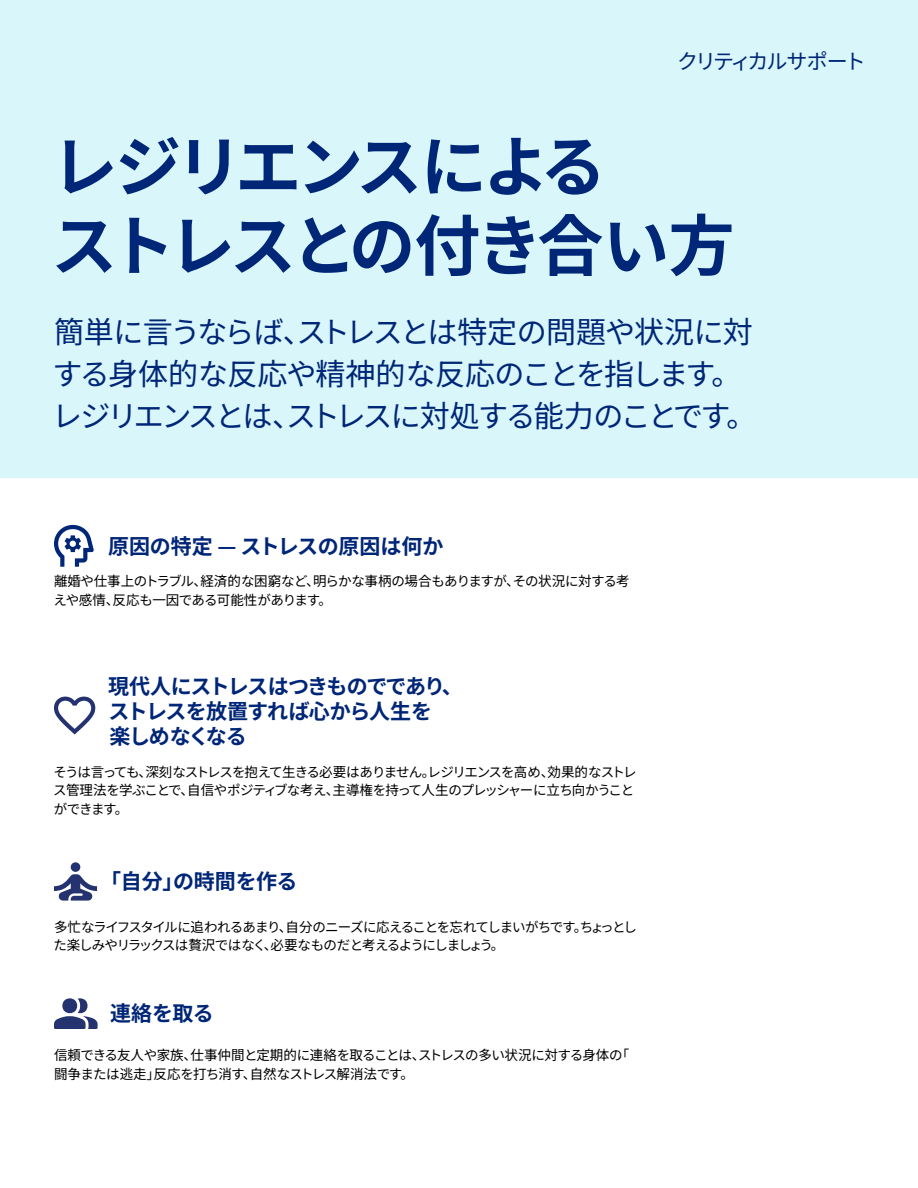
<style>
.page{position:relative;width:918px;height:1188px;background:#fff}
.page>*{position:absolute;margin:0;border:0;box-sizing:border-box;transform-origin:0 0}
.Headline{font:700 66px "Noto Sans JP";letter-spacing:-.075em;color:#002677}
.Intro{font:30px/42px "Noto Sans JP";letter-spacing:-.055em;color:#002677}
.Subhead{font:700 21px/25.2px "Noto Sans JP";letter-spacing:-.055em;color:#002677}
.Subhead-2{font:700 21px "Noto Sans JP";letter-spacing:-.03em;color:#002677}
.Product_label_-_Right_aligned{font:21px "Noto Sans JP";letter-spacing:-.145em;color:#002677}
.Subhead-3{font:700 21px "Noto Sans JP";letter-spacing:-.01em;color:#002677}
.Body{font:13.5px/18.9px "Noto Sans JP";letter-spacing:-.03em;color:#000}
.Body-2{font:13.5px/18.9px "Noto Sans JP";letter-spacing:-.055em;color:#000}
.Body-3{font:13.5px/18.9px "Noto Sans JP";letter-spacing:-.08em;color:#000}
</style>
<div class="page">
<div style="left:0;top:0;width:918px;height:477px;background:#d9f6fa"></div>
<svg style="left:54px;top:697px;width:41px;height:37px"></svg>
<svg style="left:54px;top:525px;width:40px;height:42px"></svg>
<svg style="left:54px;top:862px;width:43px;height:39px"></svg>
<svg style="left:54px;top:998px;width:44px;height:31px"></svg>
<p class="Product_label_-_Right_aligned" style="left:677px;top:50px;width:190px">クリティカルサポート</p>
<p class="Headline" style="left:52px;top:129px;width:556px">レジリエンスによる</p>
<p class="Headline" style="left:51px;top:209px;width:685px">ストレスとの付き合い方</p>
<p class="Intro" style="left:52px;top:312px;width:706px">簡単に言うならば、ストレスとは特定の問題や状況に対する身体的な反応や精神的な反応のことを指します。レジリエンスとは、ストレスに対処する能力のことです。</p>
<p class="Subhead-2" style="left:108px;top:534px;width:337px">原因の特定 — ストレスの原因は何か</p>
<p class="Body" style="left:54px;top:572px;width:578px">離婚や仕事上のトラブル、経済的な困窮など、明らかな事柄の場合もありますが、その状況に対する考えや感情、反応も一因である可能性があります。</p>
<p class="Subhead" style="left:108px;top:674px;width:356px">現代人にストレスはつきものでであり、ストレスを放置すれば心から人生を<br>楽しめなくなる</p>
<p class="Body-2" style="left:53px;top:762px;width:585px">そうは言っても、深刻なストレスを抱えて生きる必要はありません。レジリエンスを高め、効果的なストレス管理法を学ぶことで、自信やポジティブな考え、主導権を持って人生のプレッシャーに立ち向かうことができます。</p>
<p class="Subhead-3" style="left:100px;top:870px;width:199px">「自分」の時間を作る</p>
<p class="Body-3" style="left:54px;top:917px;width:585px">多忙なライフスタイルに追われるあまり、自分のニーズに応えることを忘れてしまいがちです。ちょっとした楽しみやリラックスは贅沢ではなく、必要なものだと考えるようにしましょう。</p>
<p class="Subhead-2" style="left:110px;top:1002px;width:105px">連絡を取る</p>
<p class="Body" style="left:54px;top:1046px;width:577px">信頼できる友人や家族、仕事仲間と定期的に連絡を取ることは、ストレスの多い状況に対する身体の「闘争または逃走」反応を打ち消す、自然なストレス解消法です。</p>
</div>
